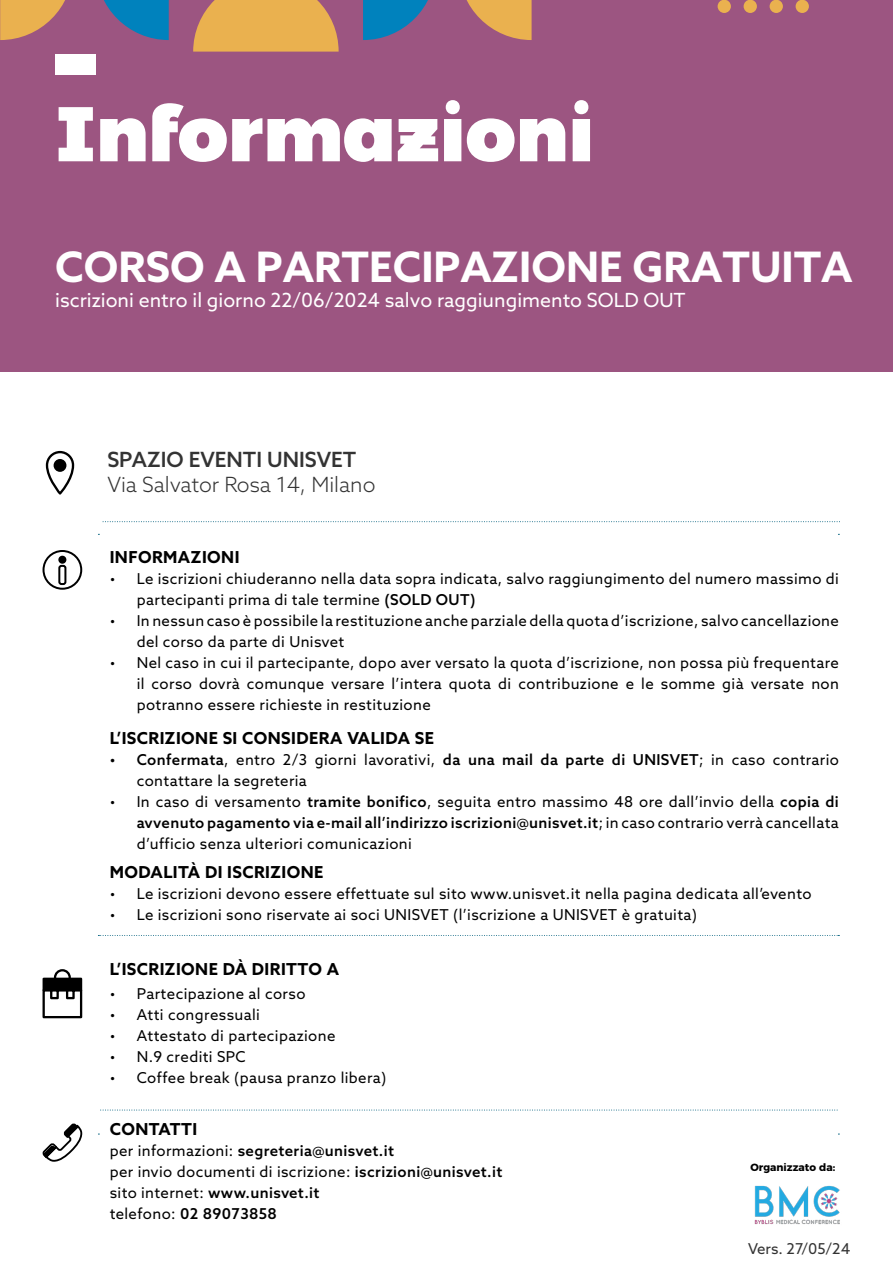
<style>
.page{position:relative;width:893px;height:1263px;background:#fff}
.page>*{position:absolute;margin:0;border:0;box-sizing:border-box;transform-origin:0 0}
.t1{font:900 77.25px "Montserrat Alternates";color:#fff}
.t2{font:700 42px "Azo Sans";color:#fff}
.t3{font:300 21px "Azo Sans";color:#333}
.t4{font:500 21px "Azo Sans";color:#333}
.t5{font:19.5px "Azo Sans";color:#fff}
.t6{font:700 16.5px "Azo Sans";letter-spacing:.025em;color:#000}
.t7{font:15px/21px "Azo Sans";letter-spacing:.025em;color:#000}
.t8{font:15px "Azo Sans";color:#333}
.t9{font:700 10.5px "Montserrat";color:#000}
.s1{font-weight:500}
</style>
<div class="page">
<div style="left:0;top:0;width:893px;height:372px;background:#9c5581"></div>
<svg style="left:466px;top:0;width:66px;height:40px"></svg>
<svg style="left:363px;top:0;width:65px;height:40px"></svg>
<svg style="left:193px;top:0;width:146px;height:52px;background:#e1a754"></svg>
<svg style="left:104px;top:0;width:65px;height:40px"></svg>
<svg style="left:0;top:0;width:65px;height:40px"></svg>
<svg style="left:718px;top:0;width:91px;height:13px"></svg>
<div style="left:56px;top:54px;width:40px;height:21px;background:#fff"></div>
<svg style="left:98px;top:935px;width:741px;height:1px"></svg>
<svg style="left:103px;top:521px;width:737px;height:1px"></svg>
<svg style="left:101px;top:1110px;width:736px;height:1px"></svg>
<img style="left:754px;top:1185px;width:86px;height:40px">
<div style="left:46px;top:451px;width:28px;height:44px;border:2px solid #000;border-radius:13px"></div>
<div style="left:55px;top:460px;width:10px;height:11px;background:#000;border-radius:50%"></div>
<div style="left:54px;top:459px;width:12px;height:13px;border:2px solid #000;border-radius:50%"></div>
<svg style="left:42px;top:550px;width:41px;height:40px"></svg>
<div style="left:58px;top:556px;width:8px;height:8px;border:2px solid #000;border-radius:50%"></div>
<svg style="left:42px;top:986px;width:41px;height:33px"></svg>
<div style="left:43px;top:978px;width:39px;height:13px;background:#000"></div>
<div style="left:54px;top:969px;width:17px;height:17px;border:2px solid #000;border-radius:50%"></div>
<svg style="left:42px;top:1123px;width:41px;height:39px"></svg>
<h1 class="t1" style="left:55px;top:69px;width:540px">Informazioni</h1>
<h2 class="t2" style="left:55px;top:239px;width:799px">CORSO A PARTECIPAZIONE GRATUITA</h2>
<h3 class="t5" style="left:55px;top:287px;width:632px">iscrizioni entro il giorno 22/06/2024 salvo raggiungimento SOLD OUT</h3>
<h3 class="t4" style="left:107px;top:446px;width:250px">SPAZIO EVENTI UNISVET</h3>
<h3 class="t3" style="left:107px;top:471px;width:270px">Via Salvator Rosa 14, Milano</h3>
<p class="t6" style="left:110px;top:546px;width:131px">INFORMAZIONI</p>
<p class="t7" style="left:137px;top:568px;width:704px;text-indent:-27px">• Le iscrizioni chiuderanno nella data sopra indicata, salvo raggiungimento del numero massimo di partecipanti prima di tale termine <span class="s1">(SOLD OUT)</span></p>
<p class="t7" style="left:137px;top:610px;width:704px;text-indent:-27px">• In nessun caso è possibile la restituzione anche parziale della quota d’iscrizione, salvo cancellazione del corso da parte di Unisvet</p>
<p class="t7" style="left:137px;top:652px;width:704px;text-align:justify;text-indent:-27px">• Nel caso in cui il partecipante, dopo aver versato la quota d’iscrizione, non possa più frequentare il corso dovrà comunque versare l’intera quota di contribuzione e le somme già versate non potranno essere richieste in restituzione</p>
<p class="t6" style="left:110px;top:727px;width:326px">L’ISCRIZIONE SI CONSIDERA VALIDA SE</p>
<p class="t7" style="left:137px;top:749px;width:704px;text-indent:-27px"><span class="s1">• Confermata</span>, entro 2/3 giorni lavorativi, <span class="s1">da una mail da parte di UNISVET</span>; in caso contrario contattare la segreteria</p>
<p class="t7" style="left:137px;top:791px;width:704px;text-align:justify;text-indent:-27px">• In caso di versamento <span class="s1">tramite bonifico</span>, seguita entro massimo 48 ore dall’invio della <span class="s1">copia di avvenuto pagamento via e-mail all’indirizzo iscrizioni@unisvet.it</span>; in caso contrario verrà cancellata d’ufficio senza ulteriori comunicazioni</p>
<p class="t6" style="left:110px;top:861px;width:215px">MODALITÀ DI ISCRIZIONE</p>
<p class="t7" style="left:110px;top:882px;width:703px">• Le iscrizioni devono essere effettuate sul sito www.unisvet.it nella pagina dedicata all’evento</p>
<p class="t7" style="left:110px;top:903px;width:589px">• Le iscrizioni sono riservate ai soci UNISVET (l’iscrizione a UNISVET è gratuita)</p>
<p class="t6" style="left:110px;top:958px;width:231px">L’ISCRIZIONE DÀ DIRITTO A</p>
<p class="t7" style="left:110px;top:983px;width:197px">• Partecipazione al corso</p>
<p class="t7" style="left:110px;top:1004px;width:152px">• Atti congressuali</p>
<p class="t7" style="left:110px;top:1025px;width:227px">• Attestato di partecipazione</p>
<p class="t7" style="left:110px;top:1046px;width:138px">• N.9 crediti SPC</p>
<p class="t7" style="left:110px;top:1067px;width:278px">• Coffee break (pausa pranzo libera)</p>
<p class="t6" style="left:110px;top:1118px;width:89px">CONTATTI</p>
<p class="t7" style="left:110px;top:1140px;width:394px">per informazioni: <span class="s1">segreteria@unisvet.it<br></span>per invio documenti di iscrizione: <span class="s1">iscrizioni@unisvet.it </span>sito internet: <span class="s1">www.unisvet.it<br></span>telefono: <span class="s1">02 89073858</span></p>
<p class="t8" style="left:748px;top:1239px;width:104px">Vers. 27/05/24</p>
<p class="t9" style="left:750px;top:1159px;width:86px">Organizzato da:</p>
</div>
